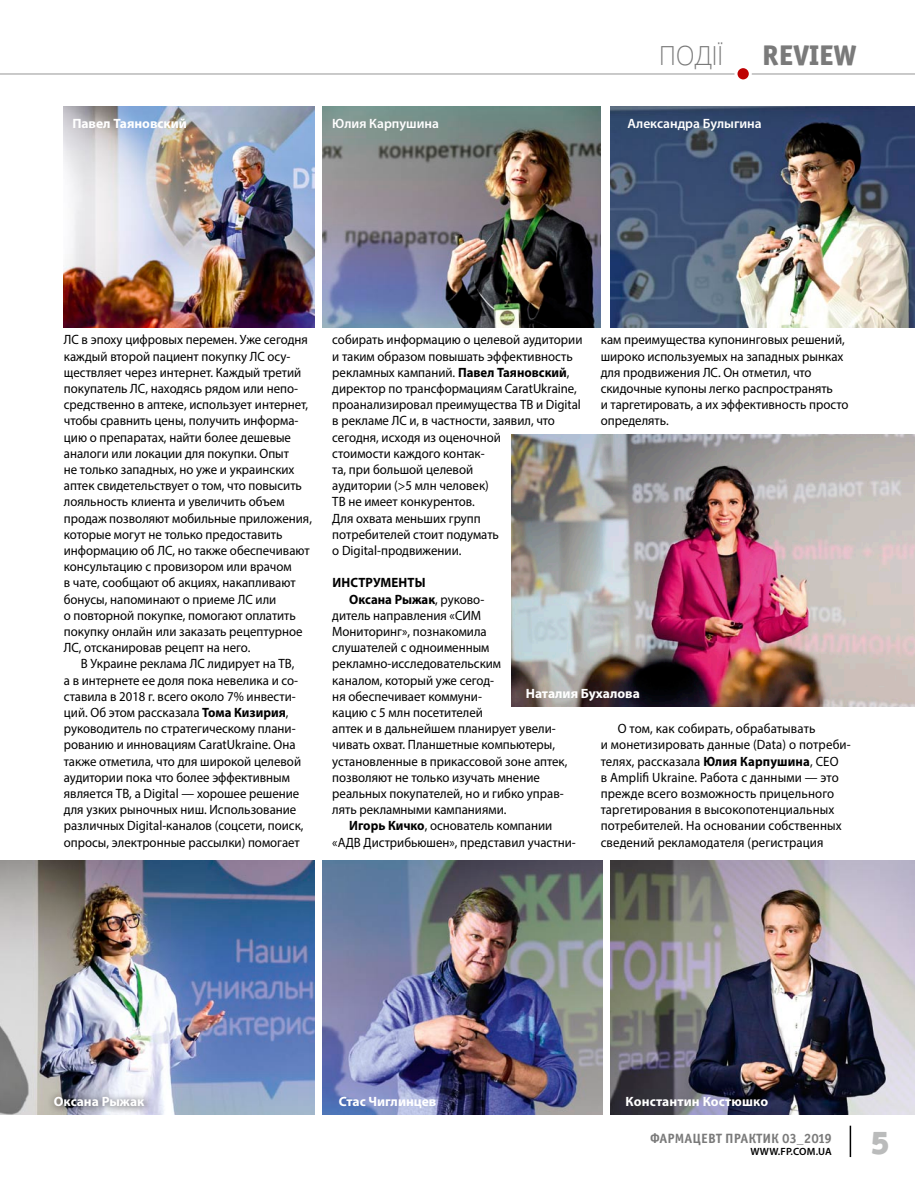
<style>
.page{position:relative;width:915px;height:1178px;background:#fff}
.page>*{position:absolute;margin:0;border:0;box-sizing:border-box;transform-origin:0 0}
.t1{font:33px "Officina Sans Black ITC";color:#babbbb}
.t2{font:28.5px "Officina Sans Extra Bold ITC";letter-spacing:.01em;color:#7a7a7a}
.t3{font:27px "Pragmatica Light C";color:#7a7a7a;scale:.9 1}
.t4{font:13.5px/16.2px "Myriad Pro";color:#000;scale:.95 1}
.t5{font:700 13.5px "Myriad Pro";color:#fff}
.t6{font:600 13.5px "Myriad Pro";color:#fff}
.t7{font:700 13.5px "Myriad Pro";letter-spacing:.01em;color:#000;scale:.95 1}
.t8{font:13.5px "Officina Sans Bold ITC";letter-spacing:.01em;color:#7a7a7a}
.t9{font:600 10.5px "Myriad Pro";letter-spacing:.02em;color:#000}
.s1{font-weight:700}
.s2{font-weight:400}
</style>
<div class="page">
<img style="left:0;top:860px;width:314px;height:254px">
<img style="left:610px;top:106px;width:304px;height:221px">
<img style="left:64px;top:106px;width:250px;height:221px">
<img style="left:322px;top:106px;width:278px;height:221px">
<img style="left:322px;top:860px;width:280px;height:254px">
<img style="left:511px;top:435px;width:403px;height:272px">
<img style="left:610px;top:860px;width:304px;height:254px">
<div style="left:47px;top:1089px;width:105px;height:25px;background:#000;opacity:.75"></div>
<hr style="left:849px;top:1125px;width:1px;height:32px;background:#000">
<hr style="left:0;top:73px;width:914px;height:2px;background:#b9b9b9">
<div style="left:735px;top:67px;width:15px;height:14px;background:#be0102;border-radius:50%"></div>
<div style="left:734px;top:65px;width:17px;height:17px;border:3px solid #fff;border-radius:50%"></div>
<h3 class="t3" style="left:659px;top:41px;width:73px">Події</h3>
<h2 class="t2" style="left:762px;top:38px;width:95px">REVIEW</h2>
<p class="t5" style="left:72px;top:115px;width:116px">Павел Таяновский</p>
<p class="t6" style="left:332px;top:115px;width:108px">ЮЛИЯ КАРПУШИНА</p>
<p class="t6" style="left:627px;top:115px;width:136px">АЛЕКСАНДРА БУЛЫГИНА</p>
<p class="t4" style="left:64px;top:331px;width:262px">ЛС в эпоху цифровых перемен. Уже сегодня каждый второй пациент покупку ЛС осу&shy;ществляет через интернет. Каждый третий покупатель ЛС, находясь рядом или непо&shy;средственно в аптеке, использует интернет, чтобы сравнить цены, получить информа&shy;цию о препаратах, найти более дешевые аналоги или локации для покупки. Опыт<br>не только западных, но уже и украинских аптек свидетельствует о том, что повысить лояльность клиента и увеличить объем продаж позволяют мобильные приложения, которые могут не только предоставить информацию об ЛС, но также обеспечивают консультацию с провизором или врачом<br>в чате, сообщают об акциях, накапливают бонусы, напоминают о приеме ЛС или<br>о повторной покупке, помогают оплатить покупку онлайн или заказать рецептурное ЛС, отсканировав рецепт на него.</p>
<p class="t4" style="left:64px;top:655px;width:254px;text-indent:17px">В Украине реклама ЛС лидирует на ТВ, а в интернете ее доля пока невелика и со&shy;ставила в 2018 г. всего около 7% инвести&shy;ций. Об этом рассказала <span class="s1">Тома Кизирия</span>, руководитель по стратегическому плани&shy;рованию и инновациям CaratUkraine. Она также отметила, что для широкой целевой аудитории пока что более эффективным является ТВ, а Digital — хорошее решение для узких рыночных ниш. Использование различных Digital-каналов (соцсети, поиск, опросы, электронные рассылки) помогает</p>
<p class="t4" style="left:332px;top:331px;width:265px">собирать информацию о целевой аудитории и таким образом повышать эффективность рекламных кампаний. <span class="s1">Павел Таяновский</span>, директор по трансформациям CaratUkraine, проанализировал преимущества ТВ и Digital в рекламе ЛС и, в частности, заявил, что сегодня, исходя из оценочной<br>стоимости каждого контак-<br>та, при большой целевой<br>аудитории (&gt;5 млн человек)<br>ТВ не имеет конкурентов.<br>Для охвата меньших групп<br>потребителей стоит подумать<br>о Digital-продвижении.</p>
<p class="t7" style="left:332px;top:574px;width:100px">Инструменты</p>
<p class="t7" style="left:349px;top:590px;width:143px">Оксана Рыжак<span class="s2">, руково-</span></p>
<p class="t4" style="left:332px;top:607px;width:158px">дитель направления «СИМ</p>
<p class="t4" style="left:332px;top:623px;width:164px">Мониторинг», познакомила</p>
<p class="t4" style="left:332px;top:639px;width:167px">слушателей с одноименным</p>
<p class="t4" style="left:332px;top:655px;width:179px">рекламно-исследовательским</p>
<p class="t4" style="left:332px;top:672px;width:172px">каналом, который уже сегод-</p>
<p class="t4" style="left:332px;top:688px;width:159px">ня обеспечивает коммуни-</p>
<p class="t4" style="left:332px;top:704px;width:160px">кацию с 5 млн посетителей</p>
<p class="t4" style="left:332px;top:720px;width:237px">аптек и в дальнейшем планирует увели-</p>
<p class="t4" style="left:332px;top:736px;width:236px">чивать охват. Планшетные компьютеры,</p>
<p class="t4" style="left:332px;top:753px;width:249px">установленные в прикассовой зоне аптек,</p>
<p class="t4" style="left:332px;top:769px;width:220px">позволяют не только изучать мнение</p>
<p class="t4" style="left:332px;top:785px;width:245px">реальных покупателей, но и гибко управ-</p>
<p class="t4" style="left:332px;top:801px;width:185px">лять рекламными кампаниями.</p>
<p class="t4" style="left:349px;top:817px;width:215px"><span class="s1">Игорь Кичко</span>, основатель компании</p>
<p class="t4" style="left:332px;top:834px;width:258px">«АДВ Дистрибьюшен», представил участни-</p>
<p class="t4" style="left:600px;top:331px;width:262px">кам преимущества купонинговых решений, широко используемых на западных рынках для продвижения ЛС. Он отметил, что скидочные купоны легко распространять<br>и таргетировать, а их эффективность просто определять.</p>
<p class="t5" style="left:525px;top:684px;width:116px">Наталия Бухалова</p>
<p class="t4" style="left:600px;top:720px;width:264px;text-indent:17px">О том, как собирать, обрабатывать<br>и монетизировать данные (Data) о потреби&shy;телях, рассказала <span class="s1">Юлия Карпушина</span>, CEO<br>в Amplifi Ukraine. Работа с данными — это прежде всего возможность прицельного таргетирования в высокопотенциальных потребителей. На основании собственных сведений рекламодателя (регистрация</p>
<p class="t5" style="left:54px;top:1092px;width:92px">Оксана Рыжак</p>
<p class="t5" style="left:338px;top:1092px;width:99px">Стас Чиглинцев</p>
<p class="t5" style="left:625px;top:1092px;width:144px">Константин Костюшко</p>
<p class="t9" style="left:750px;top:1145px;width:83px">WWW.FP.COM.UA</p>
<p class="t8" style="left:649px;top:1130px;width:183px">Фармацевт Практик 03_2019</p>
<h1 class="t1" style="left:870px;top:1122px;width:20px">5</h1>
</div>
